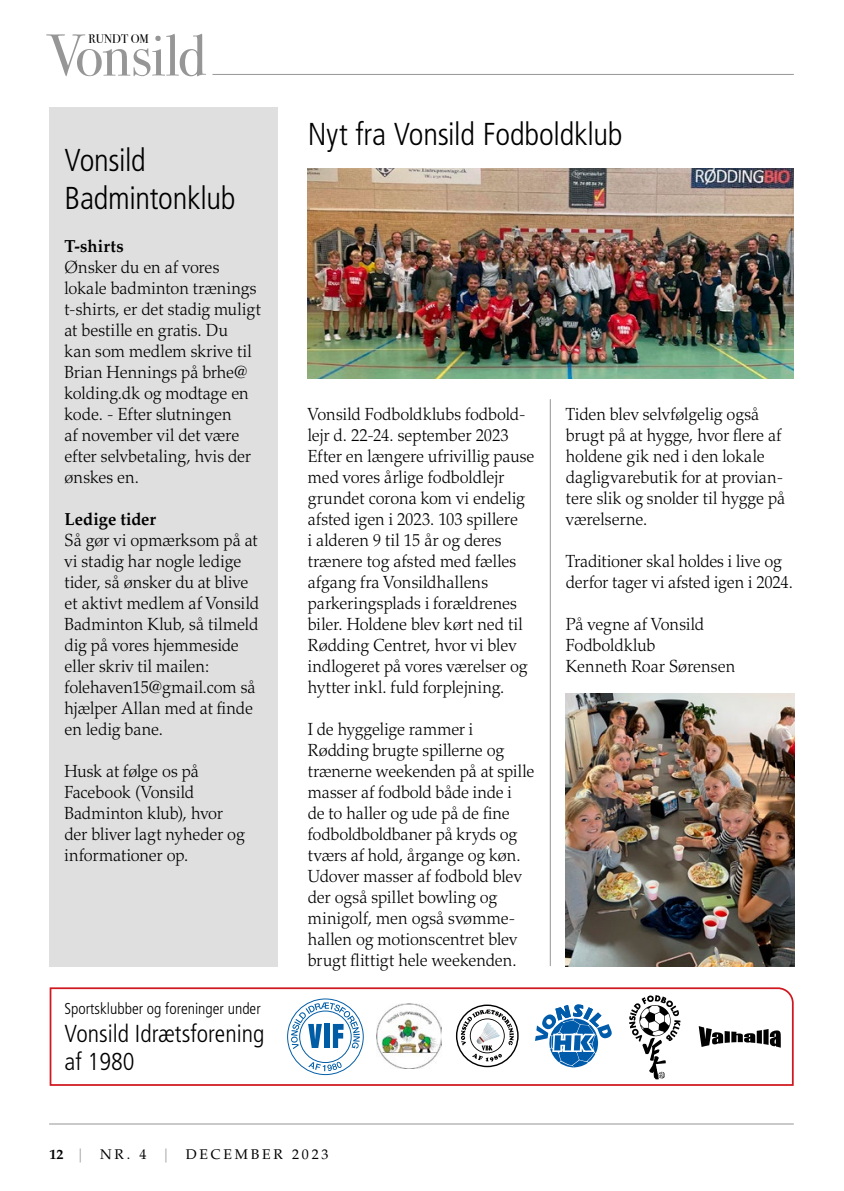
<style>
.page{position:relative;width:844px;height:1191px;background:#fff}
.page>*{position:absolute;margin:0;border:0;box-sizing:border-box;transform-origin:0 0}
.Appetizer{font:300 condensed 31.68px "Frutiger LT Std";letter-spacing:-.01em;color:#000}
.t1{font:300 condensed 24.5px "Frutiger LT Std";color:#000}
.Brød{font:300 17.5px/21px "Palatino LT Std";letter-spacing:-.005em;color:#000;scale:.95 1}
.Brød-2{font:700 17.5px "Palatino LT Std";letter-spacing:.005em;color:#000;scale:.95 1}
.t2{font:300 condensed 15.75px "Frutiger LT Std";color:#000}
.t3{font:14px "Palatino LT Std";letter-spacing:.2em;color:#000}
.t4{font:12.42px "Bodoni Svty Two ITCTT";color:#000}
.s1{font-weight:700}
.s2{color:#979696}
</style>
<div class="page">
<hr style="left:212px;top:74px;width:581px;height:1px;background:#979696">
<hr style="left:49px;top:1123px;width:744px;height:1px;background:#979696">
<svg style="left:46px;top:34px;width:160px;height:42px"></svg>
<div style="left:50px;top:107px;width:228px;height:859px;background:#e0dfdf"></div>
<svg style="left:49px;top:987px;width:745px;height:99px"></svg>
<img style="left:376px;top:1003px;width:65px;height:65px">
<svg style="left:456px;top:1004px;width:62px;height:63px"></svg>
<div style="left:457px;top:1006px;width:60px;height:59px;background:#fff;border-radius:50%"></div>
<svg style="left:460px;top:1009px;width:53px;height:52px"></svg>
<svg style="left:535px;top:1004px;width:77px;height:63px"></svg>
<svg style="left:698px;top:1026px;width:82px;height:21px"></svg>
<svg style="left:629px;top:995px;width:51px;height:84px"></svg>
<svg style="left:287px;top:998px;width:76px;height:77px"></svg>
<img style="left:308px;top:168px;width:485px;height:210px">
<img style="left:566px;top:693px;width:228px;height:273px">
<hr style="left:549px;top:399px;width:1px;height:567px;background:#979696">
<p class="t4" style="left:88px;top:28px;width:62px">RUNDT OM</p>
<p class="Appetizer" style="left:64px;top:142px;width:83px">Vonsild</p>
<p class="Appetizer" style="left:64px;top:180px;width:172px">Badmintonklub</p>
<p class="Brød-2" style="left:64px;top:236px;width:64px">T-shirts</p>
<p class="Brød" style="left:64px;top:257px;width:208px">Ønsker du en af vores lokale badminton trænings t-shirts, er det stadig muligt at bestille en gratis. Du<br>kan som medlem skrive til<br>Brian Hennings på brhe@ kolding.dk og modtage en kode. - Efter slutningen<br>af november vil det være efter selvbetaling, hvis der ønskes en.</p>
<p class="Brød-2" style="left:64px;top:509px;width:98px">Ledige tider</p>
<p class="Brød" style="left:64px;top:530px;width:206px">Så gør vi opmærksom på at vi stadig har nogle ledige tider, så ønsker du at blive et aktivt medlem af Vonsild<br>Badminton Klub, så tilmeld dig på vores hjemmeside eller skriv til mailen: folehaven15@gmail.com så hjælper Allan med at finde en ledig bane.</p>
<p class="Brød" style="left:64px;top:761px;width:191px">Husk at følge os på<br>Facebook (Vonsild<br>Badminton klub), hvor der bliver lagt nyheder og informationer op.</p>
<p class="t2" style="left:64px;top:999px;width:198px">Sportsklubber og foreninger under</p>
<p class="t1" style="left:64px;top:1019px;width:201px">Vonsild Idrætsforening</p>
<p class="t1" style="left:64px;top:1047px;width:72px">af 1980</p>
<p class="Appetizer" style="left:308px;top:116px;width:316px">Nyt fra Vonsild Fodboldklub</p>
<p class="Brød" style="left:308px;top:404px;width:240px">Vonsild Fodboldklubs fodbold&shy;lejr d. 22-24. september 2023<br>Efter en længere ufrivillig pause med vores årlige fodboldlejr grundet corona kom vi endelig afsted igen i 2023. 103 spillere<br>i alderen 9 til 15 år og deres trænere tog afsted med fælles afgang fra Vonsildhallens parkeringsplads i forældrenes biler. Holdene blev kørt ned til<br>Rødding Centret, hvor vi blev indlogeret på vores værelser og hytter inkl. fuld forplejning.</p>
<p class="Brød" style="left:308px;top:719px;width:240px">I de hyggelige rammer i<br>Rødding brugte spillerne og trænerne weekenden på at spille masser af fodbold både inde i<br>de to haller og ude på de fine fodboldboldbaner på kryds og tværs af hold, årgange og køn.<br>Udover masser af fodbold blev der også spillet bowling og minigolf, men også svømme&shy;hallen og motionscentret blev brugt flittigt hele weekenden.</p>
<p class="Brød" style="left:566px;top:404px;width:232px">Tiden blev selvfølgelig også brugt på at hygge, hvor flere af holdene gik ned i den lokale dagligvarebutik for at provian&shy;tere slik og snolder til hygge på værelserne.</p>
<p class="Brød" style="left:566px;top:551px;width:240px">Traditioner skal holdes i live og derfor tager vi afsted igen i 2024.</p>
<p class="Brød" style="left:566px;top:614px;width:180px">På vegne af Vonsild<br>Fodboldklub<br>Kenneth Roar Sørensen</p>
<p class="t3" style="left:50px;top:1146px;width:280px"><span class="s1">12</span> <span class="s2">|</span> NR. 4 <span class="s2">|</span> DECEMBER 2023</p>
</div>
